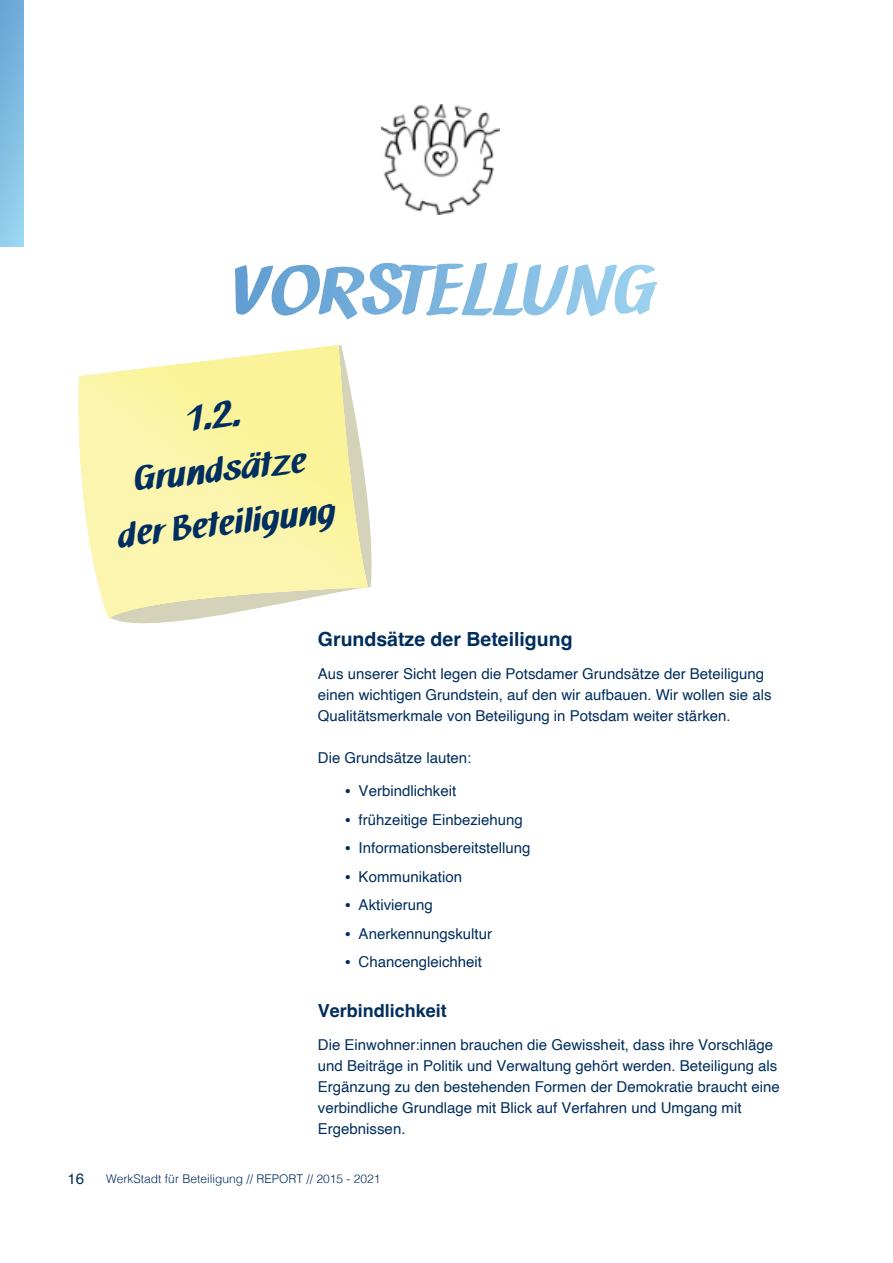
<style>
.page{position:relative;width:893px;height:1263px;background:#fff}
.page>*{position:absolute;margin:0;border:0;box-sizing:border-box;transform-origin:0 0}
.t1{font:36px/54px "Neuland Font 2017";color:#002e5e;text-align:center}
.t2{font:700 19.5px "Helvetica";color:#002e5e}
.t3{font:700 18px "Helvetica";color:#002e5e}
.t4{font:15px/21px "Helvetica";color:#002e5e}
.t5{font:300 12px "Helvetica";color:#002e5e}
.s1{font-family:"Daxline LF";font-weight:700}
</style>
<div class="page">
<img style="left:382px;top:104px;width:118px;height:110px">
<svg style="left:235px;top:263px;width:423px;height:56px"></svg>
<svg style="left:78px;top:379px;width:294px;height:245px"></svg>
<img style="left:79px;top:345px;width:289px;height:273px">
<img style="left:0;top:0;width:24px;height:247px">
<h1 class="t1" style="left:104px;top:403px;width:221px;rotate:-6deg">1.2.<br>Grundsätze der Beteiligung</h1>
<h2 class="t2" style="left:318px;top:631px;width:256px">Grundsätze der Beteiligung</h2>
<p class="t4" style="left:318px;top:664px;width:455px">Aus unserer Sicht legen die Potsdamer Grundsätze der Beteiligung einen wichtigen Grundstein, auf den wir aufbauen. Wir wollen sie als<br>Qualitätsmerkmale von Beteiligung in Potsdam weiter stärken.</p>
<p class="t4" style="left:318px;top:748px;width:155px">Die Grundsätze lauten:</p>
<p class="t4" style="left:345px;top:781px;width:113px"><span class="s1">•</span> Verbindlichkeit</p>
<p class="t4" style="left:345px;top:810px;width:179px"><span class="s1">•</span> frühzeitige Einbeziehung</p>
<p class="t4" style="left:345px;top:838px;width:187px"><span class="s1">•</span> Informationsbereitstellung</p>
<p class="t4" style="left:345px;top:867px;width:119px"><span class="s1">•</span> Kommunikation</p>
<p class="t4" style="left:345px;top:895px;width:89px"><span class="s1">•</span> Aktivierung</p>
<p class="t4" style="left:345px;top:924px;width:149px"><span class="s1">•</span> Anerkennungskultur</p>
<p class="t4" style="left:345px;top:952px;width:139px"><span class="s1">•</span> Chancengleichheit</p>
<p class="t3" style="left:318px;top:1003px;width:131px">Verbindlichkeit</p>
<p class="t4" style="left:318px;top:1035px;width:463px">Die Einwohner:innen brauchen die Gewissheit, dass ihre Vorschläge und Beiträge in Politik und Verwaltung gehört werden. Beteiligung als Ergänzung zu den bestehenden Formen der Demokratie braucht eine verbindliche Grundlage mit Blick auf Verfahren und Umgang mit Ergebnissen.</p>
<p class="t4" style="left:68px;top:1169px;width:18px">16</p>
<p class="t5" style="left:106px;top:1174px;width:276px">WerkStadt für Beteiligung // REPORT // 2015 - 2021</p>
</div>
